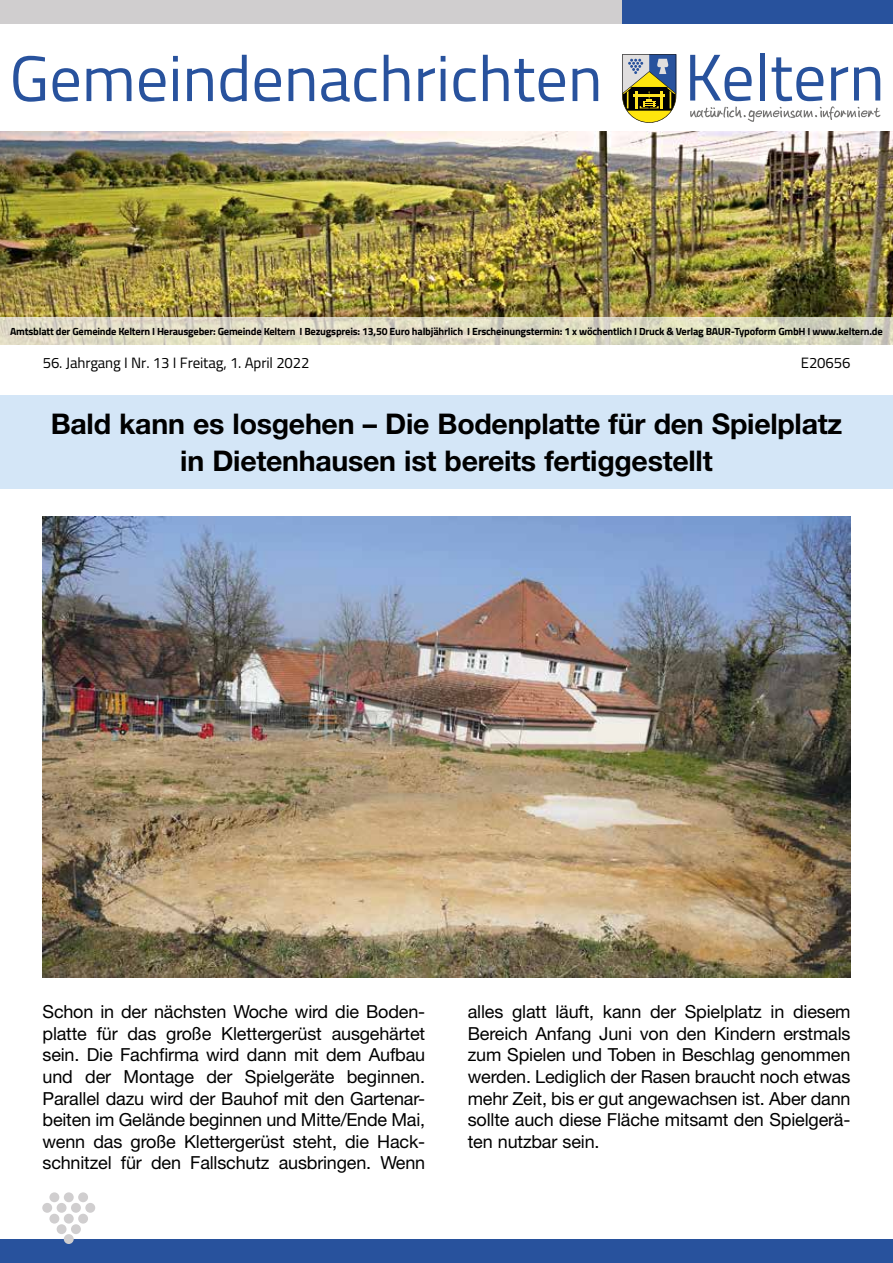
<style>
.page{position:relative;width:893px;height:1263px;background:#fff}
.page>*{position:absolute;margin:0;border:0;box-sizing:border-box;transform-origin:0 0}
.t1{font:64.5px "Cairo";color:#28529d}
.t2{font:700 28.5px/37.5px "Helvetica Neue LT Std";letter-spacing:-.01em;color:#000;text-align:center}
.t3{font:18px/21.6px "Helvetica Neue LT Std";letter-spacing:-.01em;color:#000;text-align:justify}
.t4{font:15px "Cairo";letter-spacing:-.01em;color:#000}
.t5{font:700 10.35px "Cairo";letter-spacing:-.02em;color:#000}
.s1{font-size:66px}
</style>
<div class="page">
<img style="left:0;top:132px;width:893px;height:186px">
<svg style="left:690px;top:106px;width:190px;height:16px"></svg>
<svg style="left:622px;top:54px;width:54px;height:69px;background:#8f8f66"></svg>
<div style="left:0;top:0;width:622px;height:23px;background:#d0cecf"></div>
<div style="left:622px;top:0;width:271px;height:23px;background:#28529d"></div>
<svg style="left:0;top:318px;width:893px;height:27px;background:#dddac3"></svg>
<div style="left:0;top:1239px;width:893px;height:24px;background:#28529d"></div>
<div style="left:64px;top:1192px;width:10px;height:10px;background:#d0cecf;border-radius:50%"></div>
<div style="left:64px;top:1234px;width:10px;height:10px;background:#d0cecf;border-radius:50%"></div>
<div style="left:64px;top:1214px;width:10px;height:9px;background:#d0cecf;border-radius:50%"></div>
<div style="left:57px;top:1203px;width:10px;height:10px;background:#d0cecf;border-radius:50%"></div>
<div style="left:57px;top:1224px;width:10px;height:10px;background:#d0cecf;border-radius:50%"></div>
<div style="left:49px;top:1192px;width:10px;height:10px;background:#d0cecf;border-radius:50%"></div>
<div style="left:49px;top:1214px;width:10px;height:9px;background:#d0cecf;border-radius:50%"></div>
<div style="left:43px;top:1203px;width:9px;height:10px;background:#d0cecf;border-radius:50%"></div>
<div style="left:78px;top:1192px;width:10px;height:10px;background:#d0cecf;border-radius:50%"></div>
<div style="left:78px;top:1214px;width:10px;height:9px;background:#d0cecf;border-radius:50%"></div>
<div style="left:71px;top:1203px;width:10px;height:10px;background:#d0cecf;border-radius:50%"></div>
<div style="left:71px;top:1224px;width:10px;height:10px;background:#d0cecf;border-radius:50%"></div>
<div style="left:85px;top:1203px;width:10px;height:10px;background:#d0cecf;border-radius:50%"></div>
<div style="left:0;top:395px;width:893px;height:94px;background:#d4e6f7"></div>
<img style="left:43px;top:517px;width:807px;height:460px">
<h1 class="t1" style="left:10px;top:31px;width:877px">Gemeindenachrichten <span class="s1">Keltern</span></h1>
<p class="t5" style="left:10px;top:323px;width:874px">Amtsblatt der Gemeinde Keltern I Herausgeber: Gemeinde Keltern I Bezugspreis: 13,50 Euro halbjährlich I Erscheinungstermin: 1 x wöchentlich I Druck &amp; Verlag BAUR-Typoform GmbH I www.keltern.de</p>
<p class="t4" style="left:43px;top:351px;width:268px">56. Jahrgang I Nr. 13 I Freitag, 1. April 2022</p>
<p class="t4" style="left:801px;top:351px;width:51px">E20656</p>
<h2 class="t2" style="left:51px;top:404px;width:793px">Bald kann es losgehen – Die Bodenplatte für den Spielplatz in Dietenhausen ist bereits fertiggestellt</h2>
<p class="t3" style="left:43px;top:1001px;width:384px">Schon in der nächsten Woche wird die Boden&shy;platte für das große Klettergerüst ausgehärtet sein. Die Fachfirma wird dann mit dem Aufbau und der Montage der Spielgeräte beginnen.<br>Parallel dazu wird der Bauhof mit den Gartenar&shy;beiten im Gelände beginnen und Mitte/Ende Mai, wenn das große Klettergerüst steht, die Hack&shy;schnitzel für den Fallschutz ausbringen. Wenn</p>
<p class="t3" style="left:468px;top:1001px;width:384px">alles glatt läuft, kann der Spielplatz in diesem Bereich Anfang Juni von den Kindern erstmals zum Spielen und Toben in Beschlag genommen werden. Lediglich der Rasen braucht noch etwas mehr Zeit, bis er gut angewachsen ist. Aber dann sollte auch diese Fläche mitsamt den Spielgerä&shy;ten nutzbar sein.</p>
</div>
